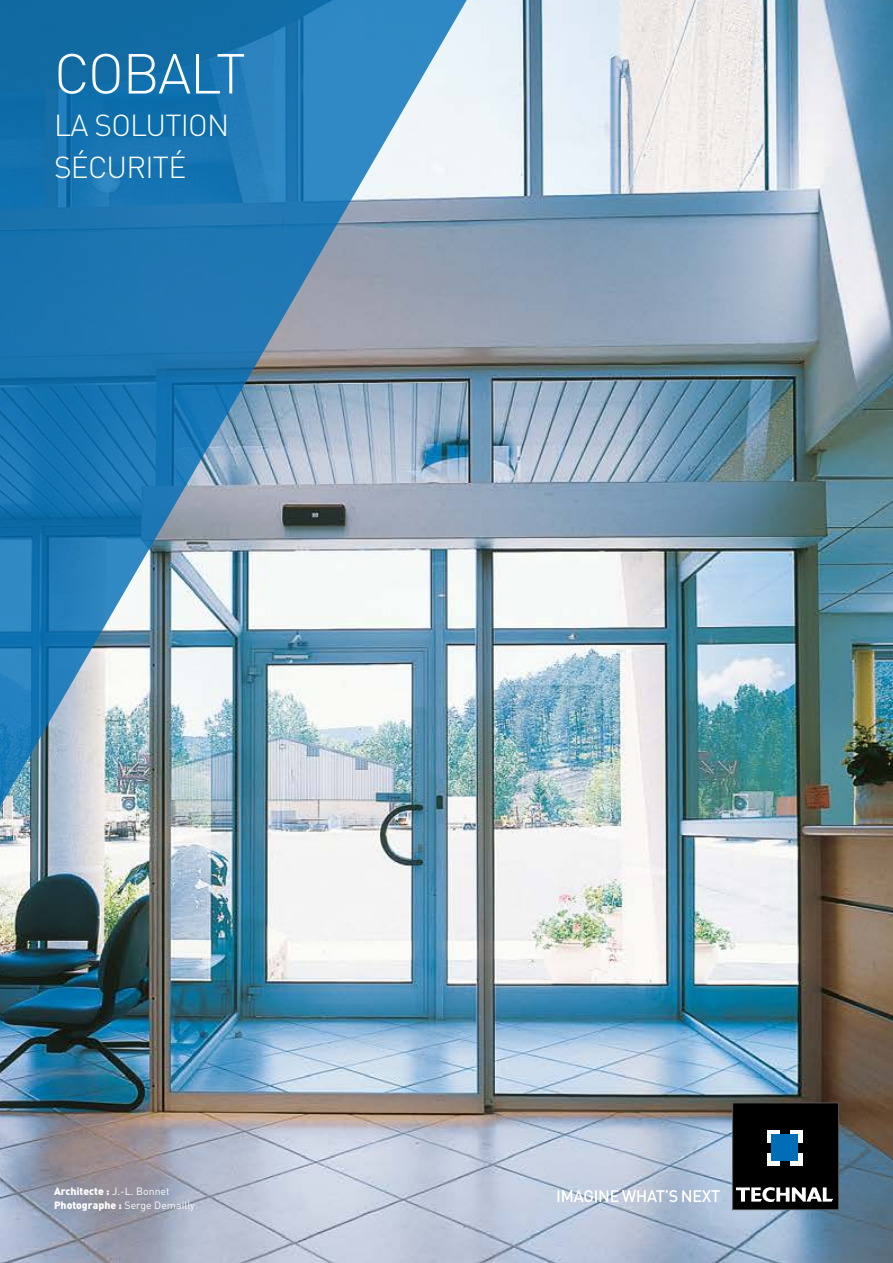
<style>
.page{position:relative;width:893px;height:1263px;background:#fff}
.page>*{position:absolute;margin:0;border:0;box-sizing:border-box;transform-origin:0 0}
.t1{font:300 55.5px "DIN Pro";letter-spacing:-.035em;color:#fff}
.t2{font:300 30px/42px "DIN Pro";letter-spacing:-.025em;color:#fff}
.t3{font:10.5px/13.5px "DIN Pro";color:#fff}
.s1{font-weight:900}
</style>
<div class="page">
<img style="left:0;top:0;width:893px;height:1263px">
<img style="left:0;top:0;width:474px;height:829px">
<div style="left:733px;top:1103px;width:105px;height:106px;background:#000"></div>
<div style="left:732px;top:1102px;width:107px;height:108px;border:1px solid #575756"></div>
<svg style="left:736px;top:1187px;width:97px;height:15px"></svg>
<div style="left:767px;top:1130px;width:13px;height:13px;background:#fff"></div>
<div style="left:790px;top:1130px;width:12px;height:13px;background:#fff"></div>
<div style="left:767px;top:1153px;width:13px;height:13px;background:#fff"></div>
<div style="left:790px;top:1153px;width:12px;height:13px;background:#fff"></div>
<div style="left:771px;top:1134px;width:27px;height:27px;background:#006eb7"></div>
<svg style="left:558px;top:1190px;width:162px;height:12px"></svg>
<h1 class="t1" style="left:54px;top:31px;width:193px">COBALT</h1>
<h2 class="t2" style="left:54px;top:101px;width:177px">LA SOLUTION<br>SÉCURITÉ</h2>
<p class="t3" style="left:54px;top:1184px;width:142px"><span class="s1">Architecte :</span> J.-L. Bonnet<br><span class="s1">Photographe :</span> Serge Demailly</p>
</div>
